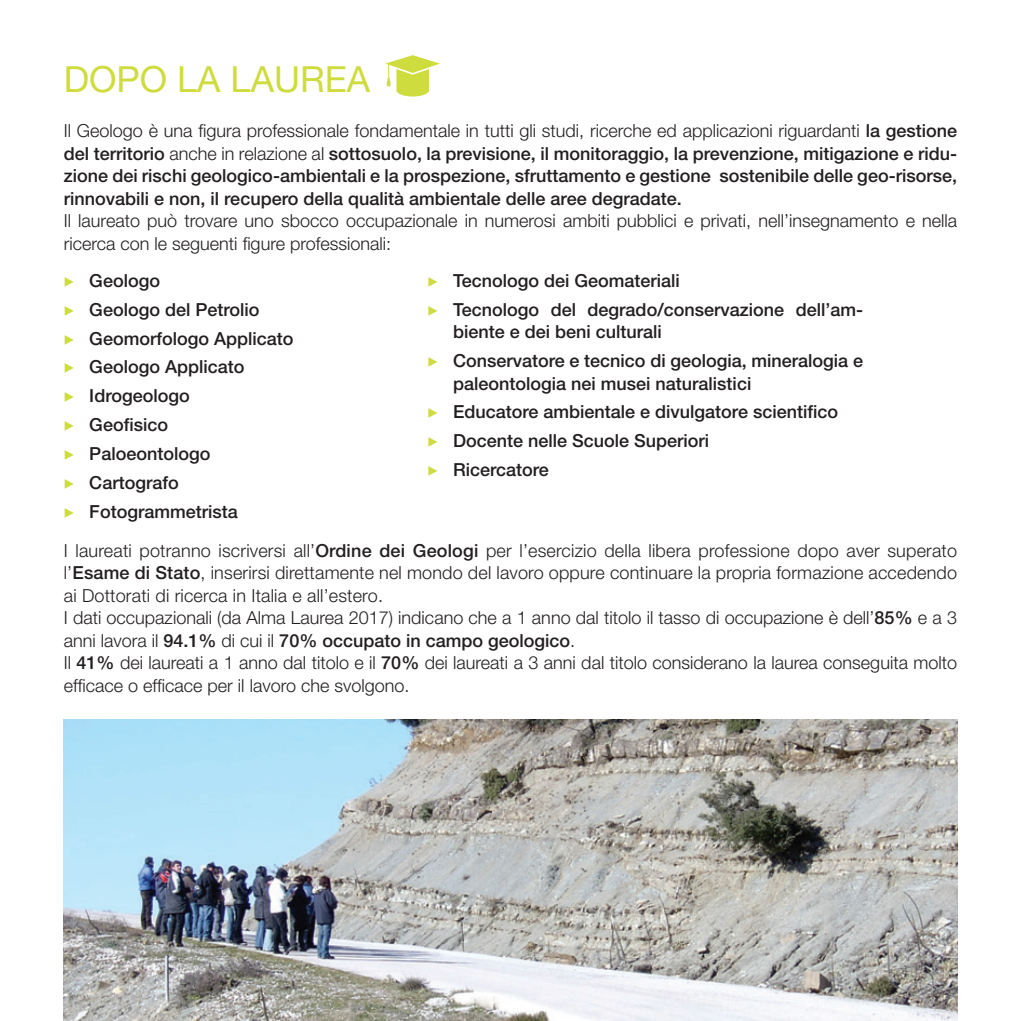
<style>
.page{position:relative;width:1021px;height:1021px;background:#fff}
.page>*{position:absolute;margin:0;border:0;box-sizing:border-box;transform-origin:0 0}
.t1{font:36px "Helvetica Neue";color:#cedc3d}
.t2{font:500 18px/28.8px "Helvetica Neue";color:#231f20}
.t3{font:300 18px/22.5px "Helvetica Neue";color:#231f20}
.s1{font-weight:300}
.s2{font-family:"Source Sans Pro";font-weight:400;color:#cedc3d}
.s3{font-weight:500}
</style>
<div class="page">
<svg style="left:385px;top:55px;width:55px;height:41px"></svg>
<img style="left:64px;top:719px;width:893px;height:301px">
<h1 class="t1" style="left:64px;top:58px;width:308px">DOPO LA LAUREA</h1>
<p class="t2" style="left:64px;top:119px;width:895px;line-height:22.5px;text-align:justify"><span class="s1">Il Geologo è una figura professionale fondamentale in tutti gli studi, ricerche ed applicazioni riguardanti</span> la gestione del territorio <span class="s1">anche in relazione al</span> sottosuolo, la previsione, il monitoraggio, la prevenzione, mitigazione e ridu&shy;zione dei rischi geologico-ambientali e la prospezione, sfruttamento e gestione sostenibile delle geo-risorse, rinnovabili e non, il recupero della qualità ambientale delle aree degradate.</p>
<p class="t3" style="left:64px;top:209px;width:895px">Il laureato può trovare uno sbocco occupazionale in numerosi ambiti pubblici e privati, nell’insegnamento e nella ricerca con le seguenti figure professionali:</p>
<p class="t2" style="left:64px;top:266px;width:231px"><span class="s2">▶</span> Geologo<br><span class="s2">▶</span> Geologo del Petrolio<br><span class="s2">▶</span> Geomorfologo Applicato <span class="s2">▶</span> Geologo Applicato<br><span class="s2">▶</span> Idrogeologo<br><span class="s2">▶</span> Geofisico<br><span class="s2">▶</span> Paloeontologo<br><span class="s2">▶</span> Cartografo<br><span class="s2">▶</span> Fotogrammetrista</p>
<p class="t2" style="left:427px;top:266px;width:437px"><span class="s2">▶</span> Tecnologo dei Geomateriali<br><span class="s2">▶</span> Tecnologo del degrado/conservazione dell’am-</p>
<p class="t2" style="left:427px;top:317px;width:437px;text-indent:26px">biente e dei beni culturali<br><span class="s2">▶</span> Conservatore e tecnico di geologia, mineralogia e</p>
<p class="t2" style="left:427px;top:368px;width:412px;text-indent:26px">paleontologia nei musei naturalistici<br><span class="s2">▶</span> Educatore ambientale e divulgatore scientifico <span class="s2">▶</span> Docente nelle Scuole Superiori<br><span class="s2">▶</span> Ricercatore</p>
<p class="t3" style="left:64px;top:538px;width:894px">I laureati potranno iscriversi all’<span class="s3">Ordine dei Geologi</span> per l’esercizio della libera professione dopo aver superato l’<span class="s3">Esame di Stato</span>, inserirsi direttamente nel mondo del lavoro oppure continuare la propria formazione accedendo ai Dottorati di ricerca in Italia e all’estero.<br>I dati occupazionali (da Alma Laurea 2017) indicano che a 1 anno dal titolo il tasso di occupazione è dell’<span class="s3">85%</span> e a 3 anni lavora il <span class="s3">94.1%</span> di cui il <span class="s3">70% occupato in campo geologico</span>.<br>Il <span class="s3">41%</span> dei laureati a 1 anno dal titolo e il <span class="s3">70%</span> dei laureati a 3 anni dal titolo considerano la laurea conseguita molto efficace o efficace per il lavoro che svolgono.</p>
</div>
